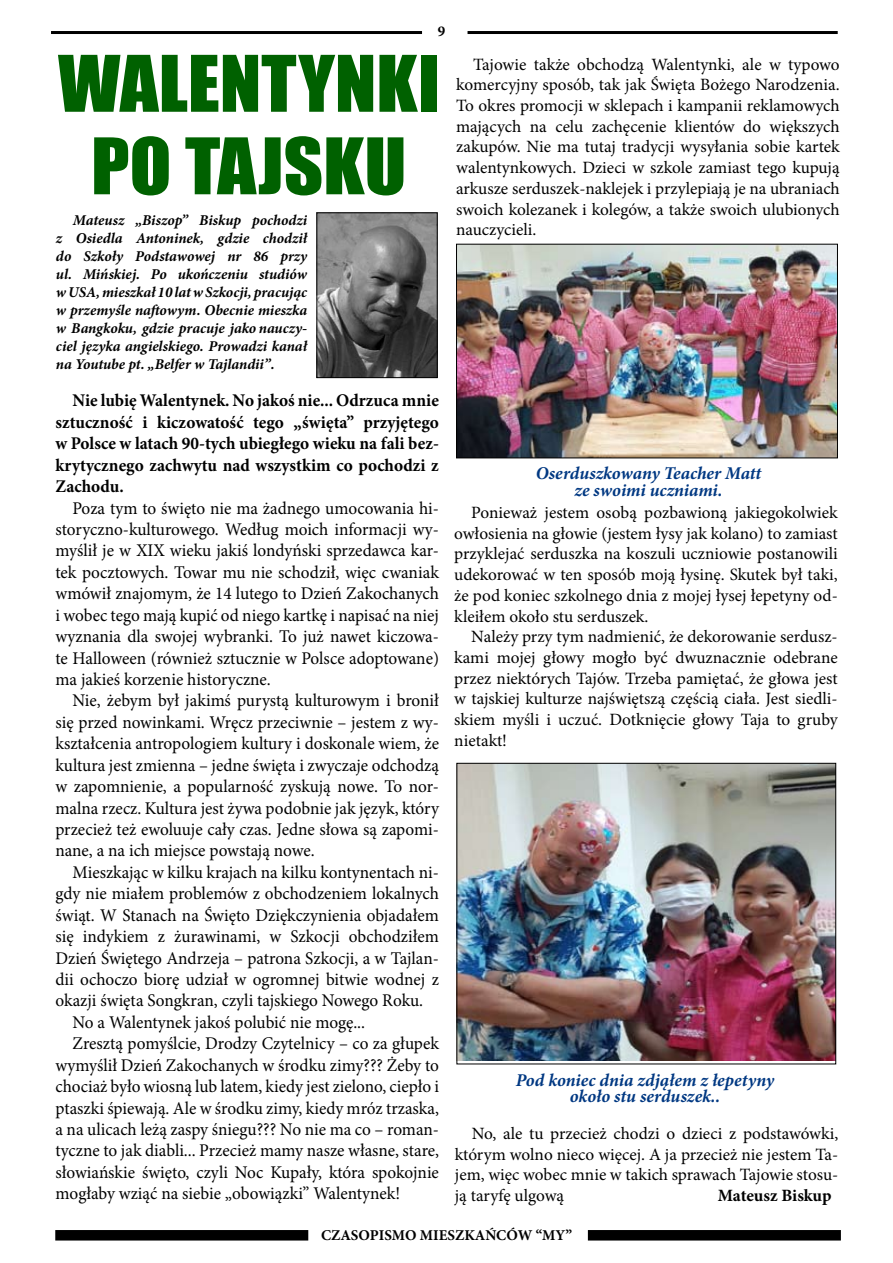
<style>
.page{position:relative;width:893px;height:1263px;background:#fff}
.page>*{position:absolute;margin:0;border:0;box-sizing:border-box;transform-origin:0 0}
.t1{font:72px/82.5px "Impact";color:#006100;scale:1.07 1}
.t2{font:italic 700 18px/16.5px "Minion Pro";color:#003882;text-align:center}
.t3{font:17.85px/21.5px "Minion Pro";color:#000;text-align:justify}
.t4{font:700 17.85px/21.5px "Minion Pro";color:#000;text-align:justify}
.t5{font:17.25px/20.7px "Minion Pro";color:#000;text-align:justify}
.t6{font:700 17.25px "Minion Pro";letter-spacing:-.005em;color:#000}
.t7{font:italic 700 15px/18px "Minion Pro";letter-spacing:-.005em;color:#000;text-align:justify}
.t8{font:700 15px "Minion Pro";color:#000}
</style>
<div class="page">
<hr style="left:51px;top:31px;width:371px;height:3px;background:#000">
<hr style="left:467px;top:31px;width:371px;height:3px;background:#000">
<div style="left:55px;top:1230px;width:253px;height:10px;background:#000"></div>
<div style="left:588px;top:1230px;width:253px;height:10px;background:#000"></div>
<img style="left:318px;top:214px;width:118px;height:162px">
<div style="left:316px;top:212px;width:122px;height:166px;border:1px solid #000"></div>
<img style="left:458px;top:246px;width:377px;height:210px">
<div style="left:456px;top:244px;width:381px;height:214px;border:1px solid #000"></div>
<img style="left:459px;top:765px;width:375px;height:295px">
<div style="left:457px;top:763px;width:379px;height:301px;border:1px solid #000"></div>
<p class="t8" style="left:438px;top:21px;width:9px">9</p>
<h1 class="t1" style="left:58px;top:40px;width:39px">WALE</h1>
<h1 class="t1" style="left:91px;top:40px;width:295px;text-indent:129px">NTYNKI<br>PO TAJSKU</h1>
<p class="t7" style="left:56px;top:211px;width:253px;text-indent:17px">Mateusz „Biszop” Biskup pochodzi z Osiedla Antoninek, gdzie chodził do Szkoły Podstawowej nr 86 przy ul. Mińskiej. Po ukończeniu studiów w USA, mieszkał 10 lat w Szkocji, pracując w przemyśle naftowym. Obecnie mieszka w Bangkoku, gdzie pracuje jako nauczy&shy;ciel języka angielskiego. Prowadzi kanał na Youtube pt. „Belfer w Tajlandii”.</p>
<p class="t4" style="left:55px;top:390px;width:385px;text-indent:17px">Nie lubię Walentynek. No jakoś nie... Odrzuca mnie sztuczność i kiczowatość tego „święta” przyjętego w Polsce w latach 90-tych ubiegłego wieku na fali bez&shy;krytycznego zachwytu nad wszystkim co pochodzi z Zachodu.</p>
<p class="t3" style="left:55px;top:497px;width:385px;text-indent:17px">Poza tym to święto nie ma żadnego umocowania hi&shy;storyczno-kulturowego. Według moich informacji wy&shy;myślił je w XIX wieku jakiś londyński sprzedawca kar&shy;tek pocztowych. Towar mu nie schodził, więc cwaniak wmówił znajomym, że 14 lutego to Dzień Zakochanych i wobec tego mają kupić od niego kartkę i napisać na niej wyznania dla swojej wybranki. To już nawet kiczowa&shy;te Halloween (również sztucznie w Polsce adoptowane) ma jakieś korzenie historyczne.</p>
<p class="t3" style="left:55px;top:690px;width:385px;text-indent:17px">Nie, żebym był jakimś purystą kulturowym i bronił się przed nowinkami. Wręcz przeciwnie – jestem z wy&shy;kształcenia antropologiem kultury i doskonale wiem, że kultura jest zmienna – jedne święta i zwyczaje odchodzą w zapomnienie, a popularność zyskują nowe. To nor&shy;malna rzecz. Kultura jest żywa podobnie jak język, który przecież też ewoluuje cały czas. Jedne słowa są zapomi&shy;nane, a na ich miejsce powstają nowe.</p>
<p class="t3" style="left:72px;top:861px;width:368px">Mieszkając w kilku krajach na kilku kontynentach ni-</p>
<p class="t3" style="left:55px;top:883px;width:385px">gdy nie miałem problemów z obchodzeniem lokalnych</p>
<p class="t3" style="left:55px;top:904px;width:385px">świąt. W Stanach na Święto Dziękczynienia objadałem</p>
<p class="t3" style="left:55px;top:926px;width:385px">się indykiem z żurawinami, w Szkocji obchodziłem</p>
<p class="t3" style="left:55px;top:947px;width:385px">Dzień Świętego Andrzeja – patrona Szkocji, a w Tajlan-</p>
<p class="t3" style="left:55px;top:969px;width:385px">dii ochoczo biorę udział w ogromnej bitwie wodnej z</p>
<p class="t3" style="left:55px;top:990px;width:369px">okazji święta Songkran, czyli tajskiego Nowego Roku.</p>
<p class="t3" style="left:72px;top:1011px;width:294px">No a Walentynek jakoś polubić nie mogę...</p>
<p class="t3" style="left:72px;top:1033px;width:368px">Zresztą pomyślcie, Drodzy Czytelnicy – co za głupek</p>
<p class="t3" style="left:55px;top:1054px;width:385px">wymyślił Dzień Zakochanych w środku zimy??? Żeby to</p>
<p class="t3" style="left:55px;top:1076px;width:385px">chociaż było wiosną lub latem, kiedy jest zielono, ciepło i</p>
<p class="t3" style="left:55px;top:1097px;width:385px">ptaszki śpiewają. Ale w środku zimy, kiedy mróz trzaska,</p>
<p class="t3" style="left:55px;top:1119px;width:385px">a na ulicach leżą zaspy śniegu??? No nie ma co – roman-</p>
<p class="t3" style="left:55px;top:1140px;width:385px">tyczne to jak diabli... Przecież mamy nasze własne, stare,</p>
<p class="t3" style="left:55px;top:1161px;width:385px">słowiańskie święto, czyli Noc Kupały, która spokojnie</p>
<p class="t3" style="left:55px;top:1183px;width:346px">mogłaby wziąć na siebie „obowiązki” Walentynek!</p>
<p class="t5" style="left:456px;top:54px;width:385px;text-indent:17px">Tajowie także obchodzą Walentynki, ale w typowo komercyjny sposób, tak jak Święta Bożego Narodzenia.<br>To okres promocji w sklepach i kampanii reklamowych mających na celu zachęcenie klientów do większych zakupów. Nie ma tutaj tradycji wysyłania sobie kartek walentynkowych. Dzieci w szkole zamiast tego kupują arkusze serduszek-naklejek i przylepiają je na ubraniach swoich kolezanek i kolegów, a także swoich ulubionych nauczycieli.</p>
<p class="t2" style="left:536px;top:465px;width:227px">Oserduszkowany Teacher Matt ze swoimi uczniami.</p>
<p class="t5" style="left:454px;top:502px;width:385px;text-indent:17px">Ponieważ jestem osobą pozbawioną jakiegokolwiek owłosienia na głowie (jestem łysy jak kolano) to zamiast przyklejać serduszka na koszuli uczniowie postanowili udekorować w ten sposób moją łysinę. Skutek był taki, że pod koniec szkolnego dnia z mojej łysej łepetyny od&shy;kleiłem około stu serduszek.</p>
<p class="t5" style="left:454px;top:626px;width:385px;text-indent:17px">Należy przy tym nadmienić, że dekorowanie serdusz&shy;kami mojej głowy mogło być dwuznacznie odebrane przez niektórych Tajów. Trzeba pamiętać, że głowa jest w tajskiej kulturze najświętszą częścią ciała. Jest siedli&shy;skiem myśli i uczuć. Dotknięcie głowy Taja to gruby nietakt!</p>
<p class="t2" style="left:516px;top:1071px;width:260px">Pod koniec dnia zdjąłem z łepetyny około stu serduszek..</p>
<p class="t5" style="left:455px;top:1123px;width:385px;text-indent:17px">No, ale tu przecież chodzi o dzieci z podstawówki, którym wolno nieco więcej. A ja przecież nie jestem Ta&shy;jem, więc wobec mnie w takich sprawach Tajowie stosu&shy;ją taryfę ulgową</p>
<p class="t6" style="left:718px;top:1183px;width:115px">Mateusz Biskup</p>
<p class="t8" style="left:321px;top:1224px;width:252px">CZASOPISMO MIESZKAŃCÓW “MY”</p>
</div>
